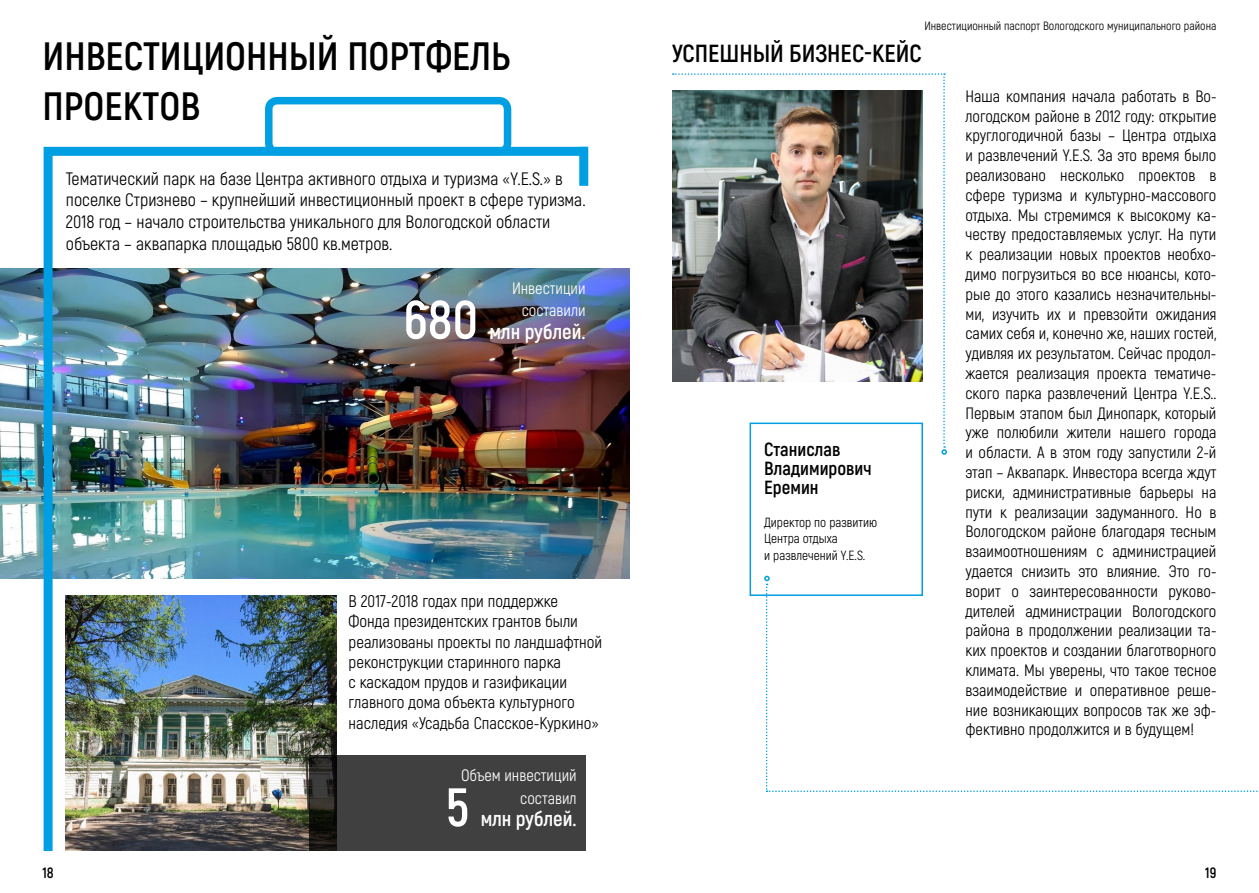
<style>
.page{position:relative;width:1259px;height:893px;background:#fff}
.page>*{position:absolute;margin:0;border:0;box-sizing:border-box;transform-origin:0 0}
.t1{font:700 54px "Akrobat";color:#fff}
.t2{font:700 39.6px/49.5px "Akrobat";color:#000}
.t3{font:700 24.75px "Akrobat";color:#000}
.t4{font:700 21px "Akrobat";color:#fff}
.t5{font:700 19.05px/19px "Akrobat";color:#000}
.t6{font:18px/21.6px "Akrobat";color:#000}
.t7{font:16.95px/20.2px "Akrobat";color:#000}
.t8{font:16.5px/19.8px "Akrobat";color:#000;text-align:justify}
.t9{font:16.5px/22.5px "Akrobat";color:#fff;text-align:right}
.t10{font:700 15px "Akrobat";color:#000}
.t11{font:13.35px/16.5px "Akrobat";color:#000}
.t12{font:12px "Akrobat";color:#000}
</style>
<div class="page">
<img style="left:0;top:269px;width:39px;height:309px">
<div style="left:265px;top:97px;width:246px;height:58px;border:8px solid #009ee3;border-radius:9px"></div>
<img style="left:39px;top:142px;width:729px;height:709px">
<div style="left:749px;top:423px;width:174px;height:173px;border:2px solid #009ee3"></div>
<svg style="left:764px;top:576px;width:494px;height:216px"></svg>
<svg style="left:673px;top:73px;width:274px;height:382px"></svg>
<img style="left:672px;top:90px;width:251px;height:291px">
<img style="left:66px;top:595px;width:270px;height:255px">
<svg style="left:310px;top:755px;width:275px;height:96px;background:#3c3c3c"></svg>
<div style="left:579px;top:147px;width:9px;height:39px;background:#009ee3"></div>
<p class="t12" style="left:924px;top:19px;width:293px">Инвестиционный паспорт Вологодского муниципального района</p>
<h2 class="t2" style="left:43px;top:32px;width:469px">ИНВЕСТИЦИОННЫЙ ПОРТФЕЛЬ<br>ПРОЕКТОВ</h2>
<h3 class="t3" style="left:672px;top:38px;width:251px">УСПЕШНЫЙ БИЗНЕС-КЕЙС</h3>
<p class="t6" style="left:66px;top:168px;width:521px">Тематический парк на базе Центра активного отдыха и туризма «Y.E.S.» в поселке Стризнево – крупнейший инвестиционный проект в сфере туризма.<br>2018 год – начало строительства уникального для Вологодской области объекта – аквапарка площадью 5800 кв.метров.</p>
<p class="t10" style="left:43px;top:863px;width:13px">18</p>
<h1 class="t1" style="left:403px;top:286px;width:76px">680</h1>
<p class="t9" style="left:512px;top:277px;width:75px;text-align:center">Инвестиции составили</p>
<p class="t4" style="left:489px;top:318px;width:98px">млн рублей.</p>
<p class="t7" style="left:348px;top:591px;width:255px">В 2017-2018 годах при поддержке Фонда президентских грантов были реализованы проекты по ландшафтной реконструкции старинного парка<br>с каскадом прудов и газификации главного дома объекта культурного наследия «Усадьба Спасское-Куркино»</p>
<p class="t9" style="left:461px;top:764px;width:117px">Объем инвестиций составил</p>
<h1 class="t1" style="left:446px;top:774px;width:25px">5</h1>
<p class="t4" style="left:481px;top:806px;width:98px">млн рублей.</p>
<p class="t5" style="left:764px;top:439px;width:109px">Станислав<br>Владимирович<br>Еремин</p>
<p class="t11" style="left:764px;top:514px;width:115px">Директор по развитию<br>Центра отдыха<br>и развлечений Y.E.S.</p>
<p class="t8" style="left:965px;top:86px;width:252px">Наша компания начала работать в Во&shy;логодском районе в 2012 году: открытие круглогодичной базы – Центра отдыха и развлечений Y.E.S. За это время было реализовано несколько проектов в сфере туризма и культурно-массового отдыха. Мы стремимся к высокому ка&shy;честву предоставляемых услуг. На пути к реализации новых проектов необхо&shy;димо погрузиться во все нюансы, кото&shy;рые до этого казались незначительны&shy;ми, изучить их и превзойти ожидания самих себя и, конечно же, наших гостей, удивляя их результатом. Сейчас продол&shy;жается реализация проекта тематиче&shy;ского парка развлечений Центра Y.E.S..<br>Первым этапом был Динопарк, который уже полюбили жители нашего города и области. А в этом году запустили 2-й этап – Аквапарк. Инвестора всегда ждут риски, административные барьеры на пути к реализации задуманного. Но в Вологодском районе благодаря тесным взаимоотношениям с администрацией удается снизить это влияние. Это го&shy;ворит о заинтересованности руково&shy;дителей администрации Вологодского района в продолжении реализации та&shy;ких проектов и создании благотворного климата. Мы уверены, что такое тесное взаимодействие и оперативное реше&shy;ние возникающих вопросов так же эф&shy;фективно продолжится и в будущем!</p>
<p class="t10" style="left:1205px;top:863px;width:13px">19</p>
</div>
